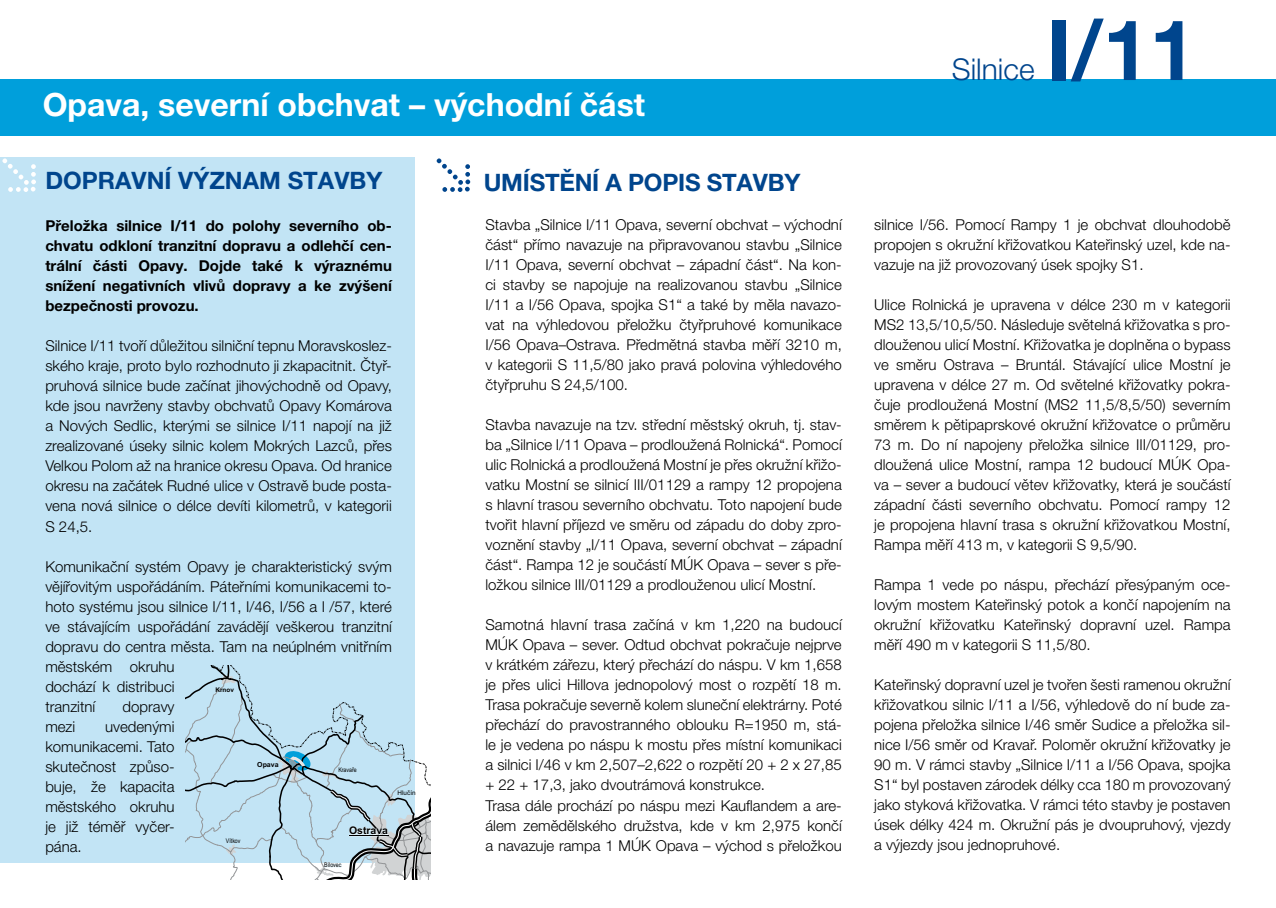
<style>
.page{position:relative;width:1276px;height:908px;background:#fff}
.page>*{position:absolute;margin:0;border:0;box-sizing:border-box;transform-origin:0 0}
.t1{font:700 84px "Helvetica Neue LT Pro";color:#00458d}
.t2{font:700 32px "Helvetica Neue LT Pro";color:#fff}
.t3{font:300 30px "Helvetica Neue LT Pro";color:#00458d}
.t4{font:700 24px "Helvetica Neue LT Pro";color:#00458d}
.t5{font:300 15px/20px "Helvetica Neue LT Pro";color:#000;text-align:justify}
.t6{font:700 15px/20px "Helvetica Neue LT Pro";color:#000;text-align:justify}
.t7{font:700 10.4px "Arial";color:#000}
.t8{font:700 7px "Arial";color:#000}
.t9{font:6.4px "Arial Narrow";color:#000}
.t10{font:6.4px "Arial";color:#000}
.t11{font:700 6.4px "Arial";color:#000}
</style>
<div class="page">
<div style="left:0;top:79px;width:1276px;height:57px;background:#009fdb"></div>
<div style="left:0;top:157px;width:414px;height:705px;background:#c2e4f5"></div>
<svg style="left:437px;top:158px;width:33px;height:34px"></svg>
<svg style="left:2px;top:158px;width:34px;height:34px"></svg>
<svg style="left:186px;top:665px;width:245px;height:214px"></svg>
<h2 class="t2" style="left:43px;top:85px;width:604px">Opava, severní obchvat – východní část</h2>
<h3 class="t4" style="left:45px;top:166px;width:338px">DOPRAVNÍ VÝZNAM STAVBY</h3>
<p class="t6" style="left:45px;top:215px;width:348px">Přeložka silnice I/11 do polohy severního ob&shy;chvatu odkloní tranzitní dopravu a odlehčí cen&shy;trální části Opavy. Dojde také k výraznému snížení negativních vlivů dopravy a ke zvýšení bezpečnosti provozu.</p>
<p class="t5" style="left:45px;top:335px;width:348px">Silnice I/11 tvoří důležitou silniční tepnu Moravskoslez&shy;ského kraje, proto bylo rozhodnuto ji zkapacitnit. Čtyř&shy;pruhová silnice bude začínat jihovýchodně od Opavy, kde jsou navrženy stavby obchvatů Opavy Komárova a Nových Sedlic, kterými se silnice I/11 napojí na již zrealizované úseky silnic kolem Mokrých Lazců, přes Velkou Polom až na hranice okresu Opava. Od hranice okresu na začátek Rudné ulice v Ostravě bude posta&shy;vena nová silnice o délce devíti kilometrů, v kategorii S 24,5.</p>
<p class="t5" style="left:45px;top:555px;width:348px;text-align:left">Komunikační systém Opavy je charakteristický svým vějířovitým uspořádáním. Páteřními komunikacemi to&shy;hoto systému jsou silnice I/11, I/46, I/56 a I /57, které ve stávajícím uspořádání zavádějí veškerou tranzitní dopravu do centra města. Tam na neúplném vnitřním městském okruhu<br>dochází k distribuci<br>tranzitní</p>
<p class="t11" style="left:215px;top:684px;width:20px">Krnov</p>
<p class="t5" style="left:123px;top:695px;width:53px">dopravy</p>
<p class="t5" style="left:45px;top:715px;width:131px;text-indent:60px">uvedenými komunikacemi. Tato skutečnost způso&shy;buje, že kapacita městského okruhu je již téměř vyčer&shy;pána.</p>
<p class="t5" style="left:45px;top:715px;width:31px">mezi</p>
<p class="t8" style="left:257px;top:759px;width:23px">Opava</p>
<p class="t9" style="left:226px;top:835px;width:16px">Vítkov</p>
<p class="t9" style="left:338px;top:765px;width:20px">Kravaře</p>
<p class="t10" style="left:397px;top:787px;width:20px">Hlučín</p>
<p class="t7" style="left:349px;top:823px;width:41px">Ostrava</p>
<p class="t9" style="left:324px;top:859px;width:19px">Bílovec</p>
<h3 class="t4" style="left:484px;top:167px;width:318px">UMÍSTĚNÍ A POPIS STAVBY</h3>
<p class="t5" style="left:485px;top:214px;width:358px">Stavba „Silnice I/11 Opava, severní obchvat – východní část“ přímo navazuje na připravovanou stavbu „Silnice I/11 Opava, severní obchvat – západní část“. Na kon&shy;ci stavby se napojuje na realizovanou stavbu „Silnice I/11 a I/56 Opava, spojka S1“ a také by měla navazo&shy;vat na výhledovou přeložku čtyřpruhové komunikace I/56 Opava–Ostrava. Předmětná stavba měří 3210 m, v kategorii S 11,5/80 jako pravá polovina výhledového čtyřpruhu S 24,5/100.</p>
<p class="t5" style="left:485px;top:414px;width:358px">Stavba navazuje na tzv. střední městský okruh, tj. stav&shy;ba „Silnice I/11 Opava – prodloužená Rolnická“. Pomocí ulic Rolnická a prodloužená Mostní je přes okružní křižo&shy;vatku Mostní se silnicí III/01129 a rampy 12 propojena s hlavní trasou severního obchvatu. Toto napojení bude tvořit hlavní příjezd ve směru od západu do doby zpro&shy;voznění stavby „I/11 Opava, severní obchvat – západní část“. Rampa 12 je součástí MÚK Opava – sever s pře&shy;ložkou silnice III/01129 a prodlouženou ulicí Mostní.</p>
<p class="t5" style="left:485px;top:614px;width:358px;text-align:left">Samotná hlavní trasa začíná v km 1,220 na budoucí MÚK Opava – sever. Odtud obchvat pokračuje nejprve v krátkém zářezu, který přechází do náspu. V km 1,658 je přes ulici Hillova jednopolový most o rozpětí 18 m.<br>Trasa pokračuje severně kolem sluneční elektrárny. Poté přechází do pravostranného oblouku R=1950 m, stá&shy;le je vedena po náspu k mostu přes místní komunikaci a silnici I/46 v km 2,507–2,622 o rozpětí 20 + 2 x 27,85 + 22 + 17,3, jako dvoutrámová konstrukce.<br>Trasa dále prochází po náspu mezi Kauflandem a are&shy;álem zemědělského družstva, kde v km 2,975 končí a navazuje rampa 1 MÚK Opava – východ s přeložkou</p>
<h3 class="t3" style="left:951px;top:51px;width:84px">Silnice</h3>
<h1 class="t1" style="left:1046px;top:-2px;width:151px">I/11</h1>
<p class="t5" style="left:874px;top:214px;width:358px">silnice I/56. Pomocí Rampy 1 je obchvat dlouhodobě propojen s okružní křižovatkou Kateřinský uzel, kde na&shy;vazuje na již provozovaný úsek spojky S1.</p>
<p class="t5" style="left:874px;top:294px;width:358px">Ulice Rolnická je upravena v délce 230 m v kategorii MS2 13,5/10,5/50. Následuje světelná křižovatka s pro&shy;dlouženou ulicí Mostní. Křižovatka je doplněna o bypass ve směru Ostrava – Bruntál. Stávající ulice Mostní je upravena v délce 27 m. Od světelné křižovatky pokra&shy;čuje prodloužená Mostní (MS2 11,5/8,5/50) severním směrem k pětipaprskové okružní křižovatce o průměru 73 m. Do ní napojeny přeložka silnice III/01129, pro&shy;dloužená ulice Mostní, rampa 12 budoucí MÚK Opa&shy;va – sever a budoucí větev křižovatky, která je součástí západní části severního obchvatu. Pomocí rampy 12 je propojena hlavní trasa s okružní křižovatkou Mostní, Rampa měří 413 m, v kategorii S 9,5/90.</p>
<p class="t5" style="left:874px;top:574px;width:358px">Rampa 1 vede po náspu, přechází přesýpaným oce&shy;lovým mostem Kateřinský potok a končí napojením na okružní křižovatku Kateřinský dopravní uzel. Rampa měří 490 m v kategorii S 11,5/80.</p>
<p class="t5" style="left:874px;top:674px;width:358px">Kateřinský dopravní uzel je tvořen šesti ramenou okružní křižovatkou silnic I/11 a I/56, výhledově do ní bude za&shy;pojena přeložka silnice I/46 směr Sudice a přeložka sil&shy;nice I/56 směr od Kravař. Poloměr okružní křižovatky je 90 m. V rámci stavby „Silnice I/11 a I/56 Opava, spojka S1“ byl postaven zárodek délky cca 180 m provozovaný jako styková křižovatka. V rámci této stavby je postaven úsek délky 424 m. Okružní pás je dvoupruhový, vjezdy a výjezdy jsou jednopruhové.</p>
</div>
